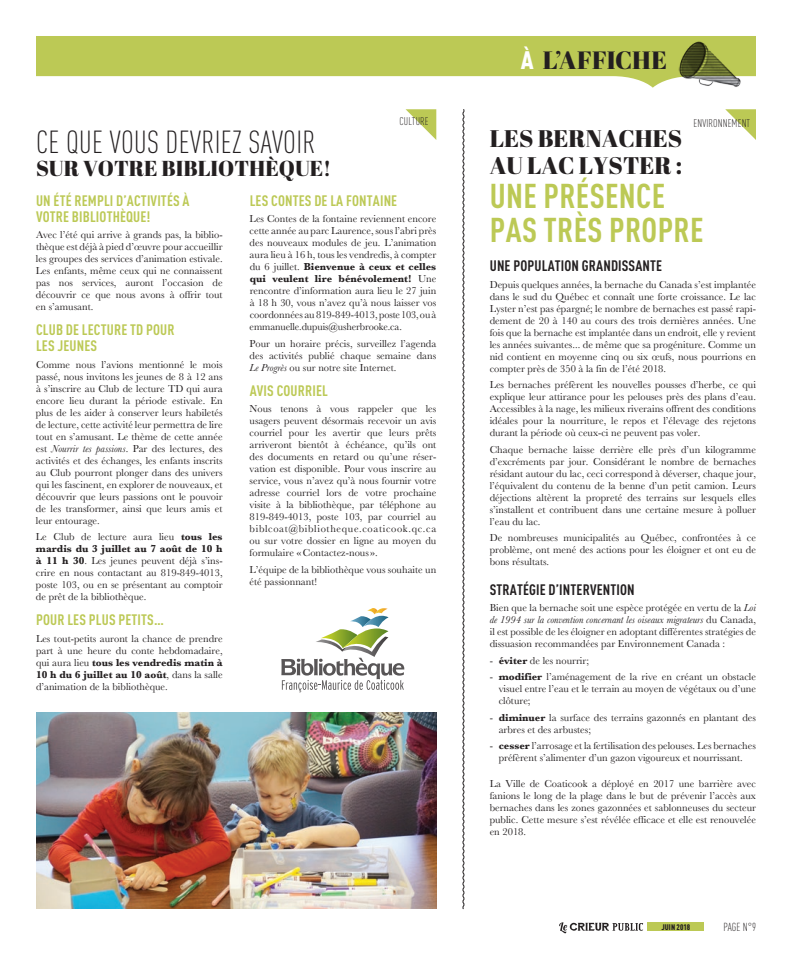
<style>
.page{position:relative;width:792px;height:972px;background:#fff}
.page>*{position:absolute;margin:0;border:0;box-sizing:border-box;transform-origin:0 0}
.t1{font:700 condensed 34px/34px "DINOT";letter-spacing:.01em;color:#bcc955}
.t2{font:300 condensed 31.5px "DINOT";letter-spacing:.01em;color:#231f20}
.t3{font:25px "Abril Fatface";letter-spacing:.01em;color:#231f20}
.t4{font:24px/27px "Abril Fatface";color:#231f20}
.t5{font:21.6px "Abril Fatface";color:#231f20}
.t6{font:700 condensed 15px/16px "DINOT";letter-spacing:.01em;color:#bcc955}
.t7{font:700 condensed 15px "DINOT";letter-spacing:.01em;color:#231f20}
.t8{font:300 condensed 11.5px "DINOT";color:#231f20}
.t9{font:300 condensed 11px "DINOT";letter-spacing:.01em;color:#231f20}
.t10{font:10.5px/12px "Baskerville";color:#231f20;text-align:justify}
.t11{font:900 condensed 8px "DINOT";letter-spacing:.005em;color:#231f20}
.s1{font-style:italic}
.s2{font-weight:700}
.s3{font-family:"DINOT";font-weight:900;font-stretch:condensed;color:#fff}
</style>
<div class="page">
<svg style="left:36px;top:36px;width:720px;height:52px;fill:#bcc955"></svg>
<img style="left:679px;top:41px;width:62px;height:47px">
<svg style="left:559px;top:922px;width:84px;height:11px"></svg>
<div style="left:648px;top:922px;width:56px;height:9px;background:#bcc955"></div>
<svg style="left:725px;top:109px;width:31px;height:31px"></svg>
<svg style="left:462px;top:109px;width:3px;height:801px"></svg>
<svg style="left:406px;top:109px;width:30px;height:31px"></svg>
<svg style="left:281px;top:608px;width:123px;height:84px"></svg>
<img style="left:36px;top:712px;width:400px;height:197px">
<h2 class="t2" style="left:36px;top:124px;width:281px">CE QUE VOUS DEVRIEZ SAVOIR</h2>
<h3 class="t5" style="left:36px;top:153px;width:297px">SUR VOTRE BIBLIOTHÈQUE!</h3>
<p class="t9" style="left:399px;top:115px;width:31px">CULTURE</p>
<h3 class="t6" style="left:36px;top:192px;width:155px">UN ÉTÉ REMPLI D’ACTIVITÉS À<br>VOTRE BIBLIOTHÈQUE!</h3>
<p class="t10" style="left:36px;top:229px;width:188px">Avec l’été qui arrive à grands pas, la biblio&shy;thèque est déjà à pied d’œuvre pour accueillir les groupes des services d’animation estivale.<br>Les enfants, même ceux qui ne connaissent pas nos services, auront l’occasion de découvrir ce que nous avons à offrir tout en s’amusant.</p>
<h3 class="t6" style="left:36px;top:322px;width:140px">CLUB DE LECTURE TD POUR<br>LES JEUNES</h3>
<p class="t10" style="left:36px;top:359px;width:188px">Comme nous l’avions mentionné le mois passé, nous invitons les jeunes de 8 à 12 ans à s’inscrire au Club de lecture TD qui aura encore lieu durant la période estivale. En plus de les aider à conserver leurs habiletés de lecture, cette activité leur permettra de lire tout en s’amusant. Le thème de cette année est <span class="s1">Nourrir tes passions</span>. Par des lectures, des activités et des échanges, les enfants inscrits au Club pourront plonger dans des univers qui les fascinent, en explorer de nouveaux, et découvrir que leurs passions ont le pouvoir de les transformer, ainsi que leurs amis et leur entourage.</p>
<p class="t10" style="left:36px;top:531px;width:188px">Le Club de lecture aura lieu <span class="s2">tous les mardis du 3 juillet au 7 août de 10 h à 11 h 30</span>. Les jeunes peuvent déjà s’ins&shy;crire en nous contactant au 819-849-4013, poste 103, ou en se présentant au comptoir de prêt de la bibliothèque.</p>
<h3 class="t6" style="left:36px;top:612px;width:129px">POUR LES PLUS PETITS…</h3>
<p class="t10" style="left:36px;top:633px;width:188px">Les tout-petits auront la chance de prendre part à une heure du conte hebdomadaire, qui aura lieu <span class="s2">tous les vendredis matin à 10 h du 6 juillet au 10 août</span>, dans la salle d’animation de la bibliothèque.</p>
<h3 class="t6" style="left:250px;top:192px;width:149px">LES CONTES DE LA FONTAINE</h3>
<p class="t10" style="left:250px;top:213px;width:188px">Les Contes de la fontaine reviennent encore cette année au parc Laurence, sous l’abri près des nouveaux modules de jeu. L’animation aura lieu à 16 h, tous les vendredis, à compter du 6 juillet. <span class="s2">Bienvenue à ceux et celles qui veulent lire bénévolement!</span> Une rencontre d’information aura lieu le 27 juin à 18 h 30, vous n’avez qu’à nous laisser vos coordonnées au819-849-4013,poste103,ouà emmanuelle.dupuis@usherbrooke.ca.</p>
<p class="t10" style="left:250px;top:338px;width:188px">Pour un horaire précis, surveillez l’agenda des activités publié chaque semaine dans <span class="s1">Le Progrès</span> ou sur notre site Internet.</p>
<h3 class="t6" style="left:250px;top:382px;width:80px">AVIS COURRIEL</h3>
<p class="t10" style="left:250px;top:403px;width:188px">Nous tenons à vous rappeler que les usagers peuvent désormais recevoir un avis courriel pour les avertir que leurs prêts arriveront bientôt à échéance, qu’ils ont des documents en retard ou qu’une réser&shy;vation est disponible. Pour vous inscrire au service, vous n’avez qu’à nous fournir votre adresse courriel lors de votre prochaine visite à la bibliothèque, par téléphone au 819-849-4013, poste 103, par courriel au biblcoat@bibliotheque.coaticook.qc.ca ou sur votre dossier en ligne au moyen du formulaire «Contactez-nous ».</p>
<p class="t10" style="left:250px;top:564px;width:188px">L’équipe de la bibliothèque vous souhaite un été passionnant!</p>
<h3 class="t3" style="left:521px;top:43px;width:148px"><span class="s3">À</span> L’AFFICHE</h3>
<p class="t9" style="left:694px;top:116px;width:58px">ENVIRONNEMENT</p>
<h3 class="t4" style="left:490px;top:124px;width:194px">LES BERNACHES<br>AU LAC LYSTER :</h3>
<h1 class="t1" style="left:490px;top:178px;width:215px">UNE PRÉSENCE<br>PAS TRÈS PROPRE</h1>
<h3 class="t7" style="left:490px;top:257px;width:174px">UNE POPULATION GRANDISSANTE</h3>
<p class="t10" style="left:490px;top:279px;width:268px">Depuis quelques années, la bernache du Canada s’est implantée dans le sud du Québec et connaît une forte croissance. Le lac Lyster n’est pas épargné; le nombre de bernaches est passé rapi&shy;dement de 20 à 140 au cours des trois dernières années. Une fois que la bernache est implantée dans un endroit, elle y revient les années suivantes... de même que sa progéniture. Comme un nid contient en moyenne cinq ou six œufs, nous pourrions en compter près de 350 à la fin de l’été 2018.</p>
<p class="t10" style="left:490px;top:379px;width:268px">Les bernaches préfèrent les nouvelles pousses d’herbe, ce qui explique leur attirance pour les pelouses près des plans d’eau.<br>Accessibles à la nage, les milieux riverains offrent des conditions idéales pour la nourriture, le repos et l’élevage des rejetons durant la période où ceux-ci ne peuvent pas voler.</p>
<p class="t10" style="left:490px;top:444px;width:268px">Chaque bernache laisse derrière elle près d’un kilogramme d’excréments par jour. Considérant le nombre de bernaches résidant autour du lac, ceci correspond à déverser, chaque jour, l’équivalent du contenu de la benne d’un petit camion. Leurs déjections altèrent la propreté des terrains sur lesquels elles s’installent et contribuent dans une certaine mesure à polluer l’eau du lac.</p>
<p class="t10" style="left:490px;top:532px;width:268px">De nombreuses municipalités au Québec, confrontées à ce problème, ont mené des actions pour les éloigner et ont eu de bons résultats.</p>
<h3 class="t7" style="left:490px;top:580px;width:146px">STRATÉGIE D’INTERVENTION</h3>
<p class="t10" style="left:490px;top:602px;width:268px">Bien que la bernache soit une espèce protégée en vertu de la <span class="s1">Loi de 1994 sur la convention concernant les oiseaux migrateurs</span> du Canada, il est possible de les éloigner en adoptant différentes stratégies de dissuasion recommandées par Environnement Canada :</p>
<p class="t10" style="left:490px;top:655px;width:101px">- <span class="s2">éviter</span> de les nourrir;</p>
<p class="t10" style="left:499px;top:671px;width:259px;text-indent:-9px">- <span class="s2">modifier</span> l’aménagement de la rive en créant un obstacle visuel entre l’eau et le terrain au moyen de végétaux ou d’une clôture;</p>
<p class="t10" style="left:499px;top:712px;width:259px;text-indent:-9px">- <span class="s2">diminuer</span> la surface des terrains gazonnés en plantant des arbres et des arbustes;</p>
<p class="t10" style="left:490px;top:740px;width:268px;text-align:center">- <span class="s2">cesser</span> l’arrosage et la fertilisation des pelouses. Les bernaches préfèrent s’alimenter d’un gazon vigoureux et nourrissant.</p>
<p class="t10" style="left:490px;top:778px;width:268px">La Ville de Coaticook a déployé en 2017 une barrière avec fanions le long de la plage dans le but de prévenir l’accès aux bernaches dans les zones gazonnées et sablonneuses du secteur public. Cette mesure s’est révélée efficace et elle est renouvelée en 2018.</p>
<p class="t11" style="left:661px;top:922px;width:30px">juin 2018</p>
<p class="t8" style="left:724px;top:921px;width:5px">PAGE</p>
<p class="t8" style="left:743px;top:921px;width:15px">N°9</p>
</div>
